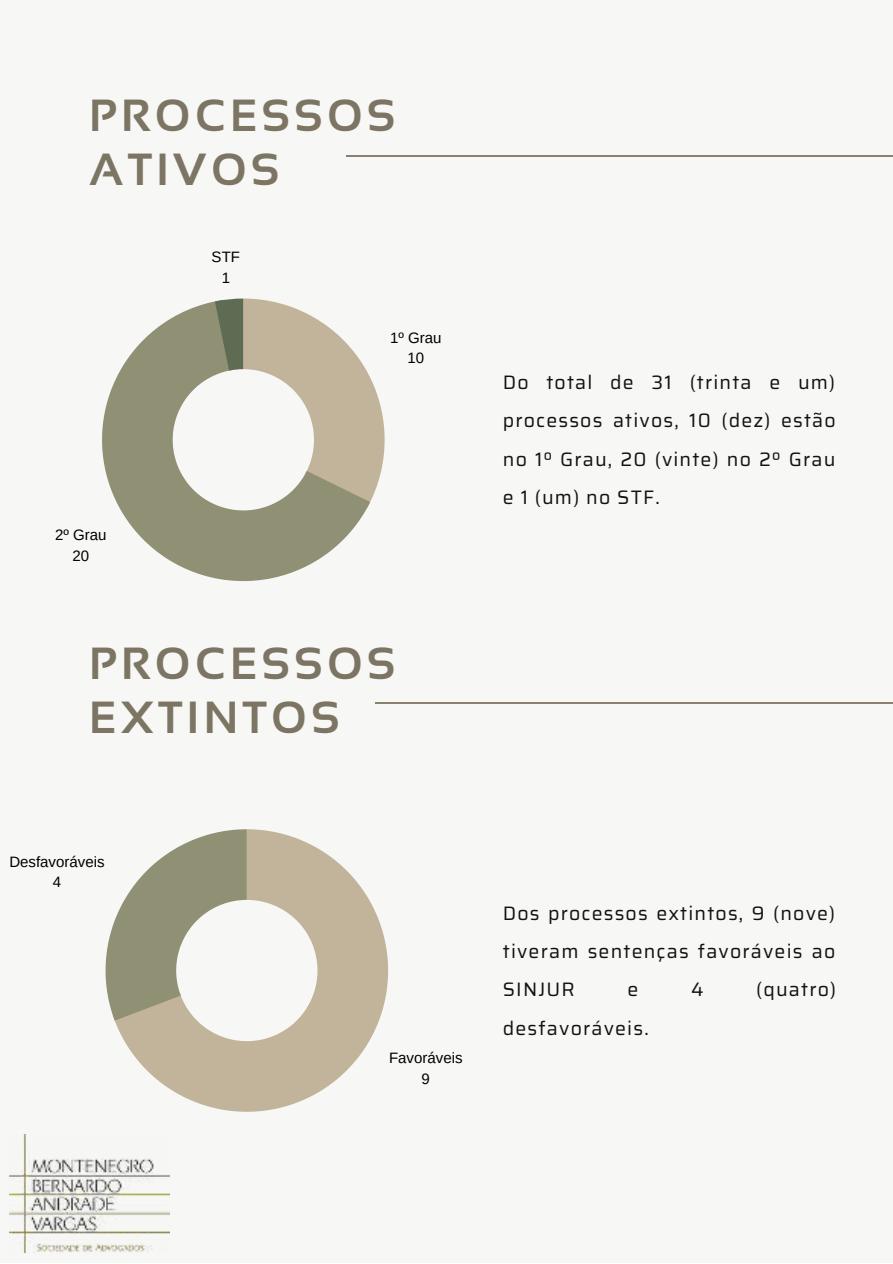
<style>
.page{position:relative;width:893px;height:1264px;background:#fff}
.page>*{position:absolute;margin:0;border:0;box-sizing:border-box;transform-origin:0 0}
.t1{font:700 45px/54px "Sansation";letter-spacing:.1em;color:#7c7563}
.t2{font:19.5px/38.2px "Saira";letter-spacing:.06em;color:#121212;text-align:justify}
.t3{font:15px/20.7px "Arimo";color:#000;text-align:center}
</style>
<div class="page">
<div style="left:0;top:0;width:892px;height:1262px;background:#f7f7f6"></div>
<hr style="left:346px;top:155px;width:546px;height:1px;background:#88816e">
<img style="left:9px;top:1134px;width:160px;height:118px">
<svg style="left:102px;top:301px;width:265px;height:280px;fill:#8f9074"></svg>
<svg style="left:215px;top:298px;width:169px;height:210px"></svg>
<hr style="left:375px;top:703px;width:517px;height:1px;background:#88816e">
<svg style="left:114px;top:829px;width:274px;height:282px;fill:#c2b49a"></svg>
<svg style="left:105px;top:829px;width:143px;height:191px"></svg>
<h1 class="t1" style="left:89px;top:88px;width:307px">PROCESSOS<br>ATIVOS</h1>
<p class="t3" style="left:55px;top:524px;width:53px">2º Grau<br>20</p>
<p class="t3" style="left:212px;top:247px;width:30px">STF<br>1</p>
<p class="t3" style="left:390px;top:327px;width:53px">1º Grau<br>10</p>
<h1 class="t1" style="left:89px;top:636px;width:307px">PROCESSOS<br>EXTINTOS</h1>
<p class="t2" style="left:503px;top:363px;width:334px">Do total de 31 (trinta e um) processos ativos, 10 (dez) estão no 1º Grau, 20 (vinte) no 2º Grau e 1 (um) no STF.</p>
<p class="t3" style="left:9px;top:851px;width:97px">Desfavoráveis<br>4</p>
<p class="t3" style="left:389px;top:1047px;width:75px">Favoráveis<br>9</p>
<p class="t2" style="left:503px;top:893px;width:334px">Dos processos extintos, 9 (nove) tiveram sentenças favoráveis ao SINJUR</p>
<p class="t2" style="left:627px;top:970px;width:12px">e</p>
<p class="t2" style="left:691px;top:970px;width:14px">4</p>
<p class="t2" style="left:756px;top:970px;width:81px">(quatro)</p>
<p class="t2" style="left:503px;top:1008px;width:147px">desfavoráveis.</p>
</div>
